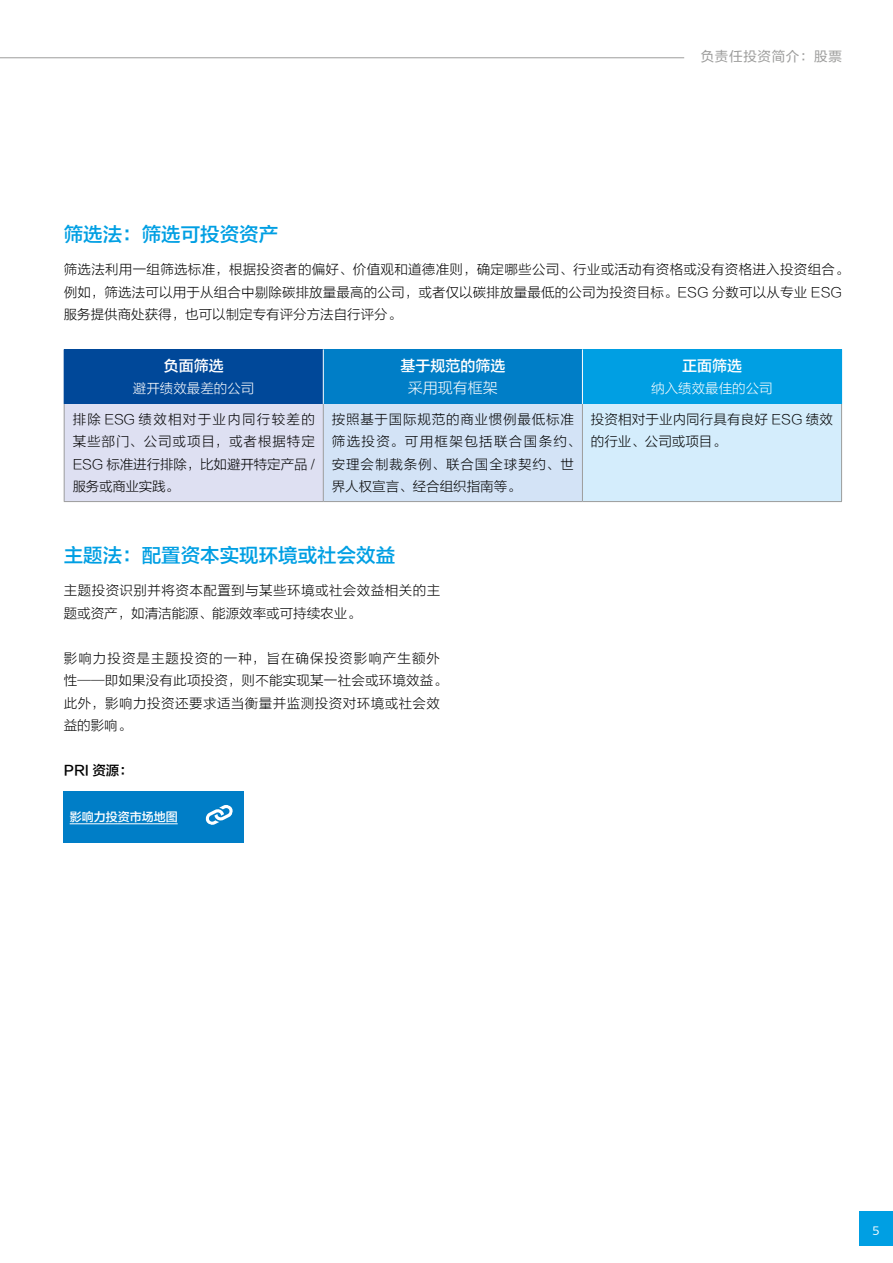
<style>
.page{position:relative;width:893px;height:1263px;background:#fff}
.page>*{position:absolute;margin:0;border:0;box-sizing:border-box;transform-origin:0 0}
.t1{font:19.5px "FZLTZHK GBK1 0";color:#009fe3}
.t2{font:15px "FZLTZHK GBK1 0";color:#fff}
.t3{font:15px "FZLTKHK GBK1 0";color:#fff}
.t4{font:13.5px/22.5px "FZLTKHK GBK1 0";letter-spacing:.02em;color:#000}
.t5{font:13.5px/22.5px "FZLTKHK GBK1 0";letter-spacing:.06em;color:#000}
.t6{font:13.5px "FZLTKHK GBK1 0";color:#fff}
.t7{font:13.5px "FZLTHK GBK1 0";letter-spacing:.05em;color:#9d9d9c}
.t8{font:13.5px "FZLTZHK GBK1 0";color:#000}
.t9{font:12px "FZLTZHK GBK1 0";color:#fff}
.t10{font:12px "Alright Sans";color:#fff}
</style>
<div class="page">
<div style="left:859px;top:1212px;width:34px;height:34px;background:#009fe3"></div>
<hr style="left:0;top:57px;width:684px;height:1px;background:#9d9d9c">
<div style="left:64px;top:349px;width:259px;height:55px;background:#004899"></div>
<div style="left:323px;top:349px;width:259px;height:55px;background:#007ec7"></div>
<div style="left:582px;top:349px;width:260px;height:55px;background:#009fe3"></div>
<div style="left:64px;top:404px;width:259px;height:98px;background:#dee0f2"></div>
<div style="left:323px;top:404px;width:259px;height:98px;background:#d3e3f6"></div>
<div style="left:582px;top:404px;width:260px;height:98px;background:#d4edfc"></div>
<hr style="left:64px;top:404px;width:1px;height:97px;background:#9d9d9c">
<hr style="left:323px;top:404px;width:1px;height:97px;background:#9d9d9c">
<hr style="left:582px;top:404px;width:1px;height:97px;background:#9d9d9c">
<hr style="left:841px;top:404px;width:1px;height:97px;background:#9d9d9c">
<hr style="left:64px;top:501px;width:259px;height:1px;background:#9d9d9c">
<hr style="left:323px;top:501px;width:259px;height:1px;background:#9d9d9c">
<hr style="left:582px;top:501px;width:260px;height:1px;background:#9d9d9c">
<hr style="left:323px;top:349px;width:1px;height:55px;background:#fff">
<hr style="left:582px;top:349px;width:1px;height:55px;background:#fff">
<div style="left:63px;top:791px;width:180px;height:52px;background:#007ec7"></div>
<hr style="left:70px;top:823px;width:108px;height:1px;background:#fff">
<svg style="left:205px;top:805px;width:28px;height:20px"></svg>
<p class="t7" style="left:701px;top:49px;width:143px">负责任投资简介：股票</p>
<h1 class="t1" style="left:64px;top:224px;width:216px">筛选法：筛选可投资资产</h1>
<p class="t4" style="left:64px;top:259px;width:786px">筛选法利用一组筛选标准，根据投资者的偏好、价值观和道德准则，确定哪些公司、行业或活动有资格或没有资格进入投资组合。例如，筛选法可以用于从组合中剔除碳排放量最高的公司，或者仅以碳排放量最低的公司为投资目标。ESG 分数可以从专业 ESG服务提供商处获得，也可以制定专有评分方法自行评分。</p>
<p class="t2" style="left:164px;top:358px;width:61px">负面筛选</p>
<p class="t6" style="left:133px;top:381px;width:123px">避开绩效最差的公司</p>
<p class="t2" style="left:400px;top:357px;width:106px">基于规范的筛选</p>
<p class="t3" style="left:408px;top:380px;width:91px">采用现有框架</p>
<p class="t2" style="left:682px;top:358px;width:61px">正面筛选</p>
<p class="t6" style="left:651px;top:381px;width:123px">纳入绩效最佳的公司</p>
<p class="t4" style="left:73px;top:408px;width:244px;text-align:justify">排除 ESG 绩效相对于业内同行较差的某些部门、公司或项目，或者根据特定ESG 标准进行排除，比如避开特定产品 /服务或商业实践。</p>
<p class="t5" style="left:332px;top:408px;width:250px">按照基于国际规范的商业惯例最低标准筛选投资。可用框架包括联合国条约、安理会制裁条例、联合国全球契约、世界人权宣言、经合组织指南等。</p>
<p class="t4" style="left:591px;top:408px;width:244px">投资相对于业内同行具有良好 ESG 绩效的行业、公司或项目。</p>
<h1 class="t1" style="left:64px;top:544px;width:333px">主题法：配置资本实现环境或社会效益</h1>
<p class="t4" style="left:64px;top:579px;width:378px">主题投资识别并将资本配置到与某些环境或社会效益相关的主题或资产，如清洁能源、能源效率或可持续农业。</p>
<p class="t4" style="left:64px;top:647px;width:385px">影响力投资是主题投资的一种，旨在确保投资影响产生额外性——即如果没有此项投资，则不能实现某一社会或环境效益。此外，影响力投资还要求适当衡量并监测投资对环境或社会效益的影响。</p>
<p class="t8" style="left:64px;top:763px;width:71px">PRI 资源：</p>
<p class="t9" style="left:70px;top:810px;width:109px">影响力投资市场地图</p>
<p class="t10" style="left:872px;top:1221px;width:8px">5</p>
</div>
